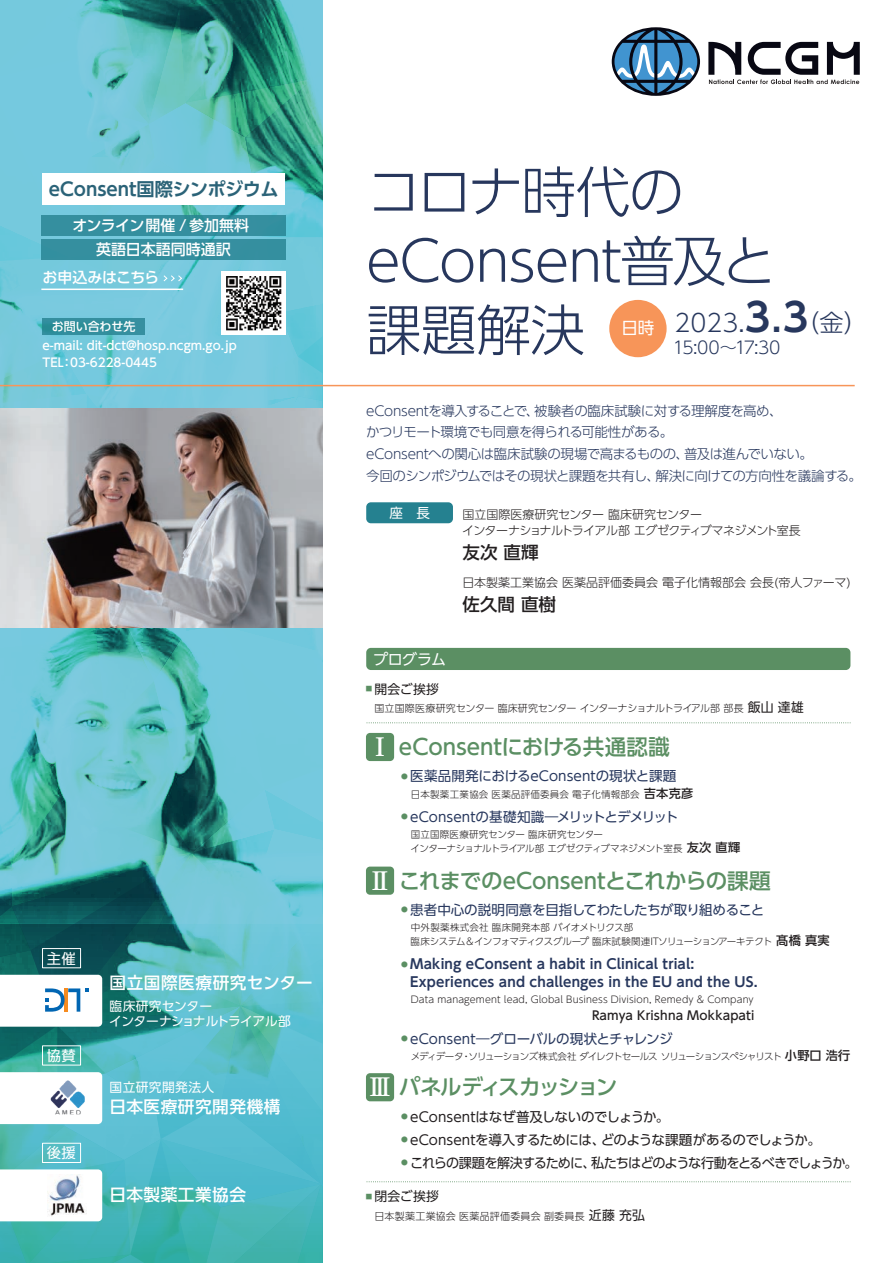
<style>
.page{position:relative;width:893px;height:1263px;background:#fff}
.page>*{position:absolute;margin:0;border:0;box-sizing:border-box;transform-origin:0 0}
.t1{font:300 55.2px/69px "UD Shin Go Pro";letter-spacing:-.025em;color:#27375d}
.t2{font:300 24.3px "UD Shin Go Pro";color:#27375d}
.t3{font:500 21.6px "UD Shin Go Pr 6";letter-spacing:-.025em;color:#5b8f63}
.t4{font:500 21.6px "UD Shin Go Pr 6";letter-spacing:-.005em;color:#5b8f63}
.t5{font:500 21.6px "UD Shin Go Pr 6";letter-spacing:-.1em;color:#5b8f63}
.t6{font:700 18.3px "UD Shin Go Pro De";color:#2b6378}
.t7{font:500 17.55px "UD Shin Go Pro";color:#231f20}
.t8{font:300 17.1px "UD Shin Go Pro";letter-spacing:-.06em;color:#27375d}
.t9{font:500 16.65px "UD Shin Go Pro";letter-spacing:.03em;color:#fff}
.t10{font:500 15px/24px "UD Shin Go Pro";color:#fff;text-align:center}
.t11{font:15px "UD Shin Go Pro";letter-spacing:-.03em;color:#fff}
.t12{font:14.25px "UD Shin Go Pro";color:#fff}
.t13{font:300 13.5px/21.8px "UD Shin Go Pro";letter-spacing:-.035em;color:#27375d}
.t14{font:700 13.5px/17.5px "UD Shin Go Pr 6 De";letter-spacing:.015em;color:#27375d}
.t15{font:13.5px "UD Shin Go Pr 6";color:#27375d}
.t16{font:13.5px "UD Shin Go Pr 6";letter-spacing:-.07em;color:#231f20}
.t17{font:13.5px "UD Shin Go Pr 6";letter-spacing:-.045em;color:#231f20}
.t18{font:13.5px "UD Shin Go Pr 6";letter-spacing:-.025em;color:#27375d}
.t19{font:13.5px "UD Shin Go Pr 6";letter-spacing:-.01em;color:#231f20}
.t20{font:13.5px "UD Shin Go Pro";color:#fff}
.t21{font:12.9px "UD Shin Go Pr 6";letter-spacing:.02em;color:#231f20}
.t22{font:12.75px/15px "UD Shin Go Pro";letter-spacing:-.025em;color:#fff}
.t23{font:12.75px "UD Shin Go Pro";letter-spacing:.03em;color:#fff}
.t24{font:500 12.15px "UD Shin Go Pr 6";letter-spacing:.015em;color:#231f20}
.t25{font:500 12px/16.5px "UD Shin Go Pro";color:#fff}
.t26{font:300 12px/16.5px "UD Shin Go Pro";letter-spacing:-.02em;color:#231f20}
.t27{font:300 12px "UD Shin Go Pro";color:#231f20}
.t28{font:300 10.05px "UD Shin Go Pr 6";letter-spacing:-.045em;color:#231f20}
.t29{font:300 10.05px "UD Shin Go Pr 6";letter-spacing:.01em;color:#231f20}
.t30{font:300 9.45px/13.5px "UD Shin Go Pr 6";letter-spacing:-.04em;color:#231f20}
.t31{font:300 9.45px "UD Shin Go Pr 6";letter-spacing:.015em;color:#231f20}
.t32{font:300 9.45px "UD Shin Go Pr 6";letter-spacing:-.095em;color:#231f20}
.t33{font:300 9.45px "UD Shin Go Pr 6";letter-spacing:.025em;color:#231f20}
.s1{font-family:"UD Shin Go Pro De";font-weight:700;font-size:38.85px}
.s2{font-size:48.6px}
.s3{font-weight:400;font-size:12.9px}
.s4{font-family:"UD Reimin Pro";font-weight:700;font-size:24.3px;color:#fff}
.s5{font-weight:500;font-size:12.15px}
</style>
<div class="page">
<div style="left:609px;top:300px;width:58px;height:57px;background:#f79559;border-radius:50%"></div>
<div style="left:366px;top:648px;width:484px;height:22px;background:#5b8f63;border-radius:5px"></div>
<div style="left:366px;top:502px;width:87px;height:21px;background:#258190;border-radius:5px"></div>
<hr style="left:0;top:385px;width:855px;height:1px;background:#f79559">
<svg style="left:366px;top:722px;width:484px;height:1px"></svg>
<svg style="left:366px;top:1181px;width:484px;height:1px"></svg>
<div style="left:366px;top:733px;width:28px;height:28px;background:#5b8f63;border-radius:4px"></div>
<div style="left:366px;top:866px;width:28px;height:29px;background:#5b8f63;border-radius:4px"></div>
<div style="left:366px;top:1073px;width:28px;height:28px;background:#5b8f63;border-radius:4px"></div>
<img style="left:0;top:0;width:322px;height:1263px">
<img style="left:48px;top:1174px;width:38px;height:42px">
<svg style="left:611px;top:27px;width:249px;height:69px"></svg>
<h3 class="t6" style="left:49px;top:174px;width:231px">ECONSENT国際シンポジウム</h3>
<p class="t10" style="left:72px;top:213px;width:178px">オンライン開催 / 参加無料英語日本語同時通訳</p>
<p class="t10" style="left:42px;top:265px;width:118px">お申込みはこちら</p>
<p class="t25" style="left:52px;top:318px;width:85px">お問い合わせ先</p>
<p class="t25" style="left:43px;top:337px;width:196px">e-mail: dit-dct@hosp.ncgm.go.jp<br>TEL：03-6228-0445</p>
<p class="t12" style="left:47px;top:947px;width:30px">主催</p>
<p class="t12" style="left:47px;top:1044px;width:30px">協賛</p>
<p class="t12" style="left:47px;top:1141px;width:30px">後援</p>
<p class="t9" style="left:110px;top:969px;width:205px">国立国際医療研究センター</p>
<p class="t22" style="left:109px;top:998px;width:183px">臨床研究センター<br>インターナショナルトライアル部</p>
<p class="t23" style="left:110px;top:1077px;width:106px">国立研究開発法人</p>
<p class="t9" style="left:109px;top:1093px;width:173px">日本医療研究開発機構</p>
<p class="t9" style="left:109px;top:1181px;width:138px">日本製薬工業協会</p>
<h1 class="t1" style="left:366px;top:155px;width:412px">コロナ時代のeConsent普及と課題解決</h1>
<h2 class="t2" style="left:621px;top:303px;width:248px"><sub>日時</sub> 2023.<span class="s1">3</span><span class="s2">.</span><span class="s1">3</span>（金）</h2>
<p class="t8" style="left:673px;top:333px;width:109px">15:00～17:30</p>
<p class="t13" style="left:366px;top:399px;width:497px">eConsentを導入することで、被験者の臨床試験に対する理解度を高め、<br>かつリモート環境でも同意を得られる可能性がある。<br>eConsentへの関心は臨床試験の現場で高まるものの、普及は進んでいない。<br>今回のシンポジウムではその現状と課題を共有し、解決に向けての方向性を議論する。</p>
<p class="t20" style="left:389px;top:502px;width:42px">座　長</p>
<p class="t26" style="left:462px;top:505px;width:340px">国立国際医療研究センター 臨床研究センター<br>インターナショナルトライアル部 エグゼクティブマネジメント室長</p>
<p class="t7" style="left:463px;top:538px;width:78px">友次 直輝</p>
<p class="t27" style="left:462px;top:573px;width:390px">日本製薬工業協会 医薬品評価委員会 電子化情報部会 会長(帝人ファーマ)</p>
<p class="t7" style="left:463px;top:590px;width:95px">佐久間 直樹</p>
<p class="t11" style="left:373px;top:647px;width:74px">プログラム</p>
<p class="t21" style="left:366px;top:678px;width:75px"><sup>■</sup> 開会ご挨拶</p>
<p class="t28" style="left:374px;top:700px;width:431px">国立国際医療研究センター 臨床研究センター インターナショナルトライアル部 部長<span class="s3">飯山 達雄</span></p>
<h3 class="t4" style="left:368px;top:729px;width:303px"><span class="s4">Ⅰ</span> eConsentにおける共通認識</h3>
<p class="t15" style="left:401px;top:765px;width:277px"><sup>●</sup> 医薬品開発におけるeConsentの現状と課題</p>
<p class="t33" style="left:411px;top:786px;width:284px">日本製薬工業協会 医薬品評価委員会 電子化情報部会 <span class="s5">吉本克彦</span></p>
<p class="t15" style="left:401px;top:806px;width:279px"><sup>●</sup> eConsentの基礎知識―メリットとデメリット</p>
<p class="t30" style="left:401px;top:827px;width:341px;text-indent:10px">国立国際医療研究センター 臨床研究センター<br>　インターナショナルトライアル部 エグゼクティブマネジメント室長<span class="s5">友次 直輝</span></p>
<h3 class="t3" style="left:368px;top:863px;width:404px"><span class="s4">Ⅱ</span> これまでのeConsentとこれからの課題</h3>
<p class="t18" style="left:401px;top:899px;width:365px"><sup>●</sup> 患者中心の説明同意を目指してわたしたちが取り組めること</p>
<p class="t30" style="left:411px;top:921px;width:421px">中外製薬株式会社 臨床開発本部 バイオメトリクス部<br>臨床システム＆インフォマティクスグループ 臨床試験関連ITソリューションアーキテクト<span class="s5">髙橋 真実</span></p>
<p class="t14" style="left:410px;top:955px;width:349px;text-indent:-9px"><sup>●</sup> Making eConsent a habit in Clinical trial:<br>Experiences and challenges in the EU and the US.</p>
<p class="t31" style="left:411px;top:992px;width:344px">Data management lead, Global Business Division, Remedy &amp; Company</p>
<p class="t24" style="left:592px;top:1005px;width:164px">Ramya Krishna Mokkapati</p>
<p class="t15" style="left:401px;top:1028px;width:273px"><sup>●</sup> eConsent―グローバルの現状とチャレンジ</p>
<p class="t32" style="left:411px;top:1049px;width:441px">メディデータ・ソリューションズ株式会社 ダイレクトセールス ソリューションスペシャリスト<span class="s5">小野口 浩行</span></p>
<h3 class="t5" style="left:368px;top:1070px;width:251px"><span class="s4">Ⅲ</span> パネルディスカッション</h3>
<p class="t19" style="left:401px;top:1105px;width:270px"><sup>●</sup> eConsentはなぜ普及しないのでしょうか。</p>
<p class="t17" style="left:401px;top:1128px;width:421px"><sup>●</sup> eConsentを導入するためには、どのような課題があるのでしょうか。</p>
<p class="t16" style="left:401px;top:1151px;width:458px"><sup>●</sup> これらの課題を解決するために、私たちはどのような行動をとるべきでしょうか。</p>
<p class="t21" style="left:366px;top:1186px;width:75px"><sup>■</sup> 閉会ご挨拶</p>
<p class="t29" style="left:374px;top:1208px;width:272px">日本製薬工業協会 医薬品評価委員会 副委員長 <span class="s3">近藤 充弘</span></p>
</div>
